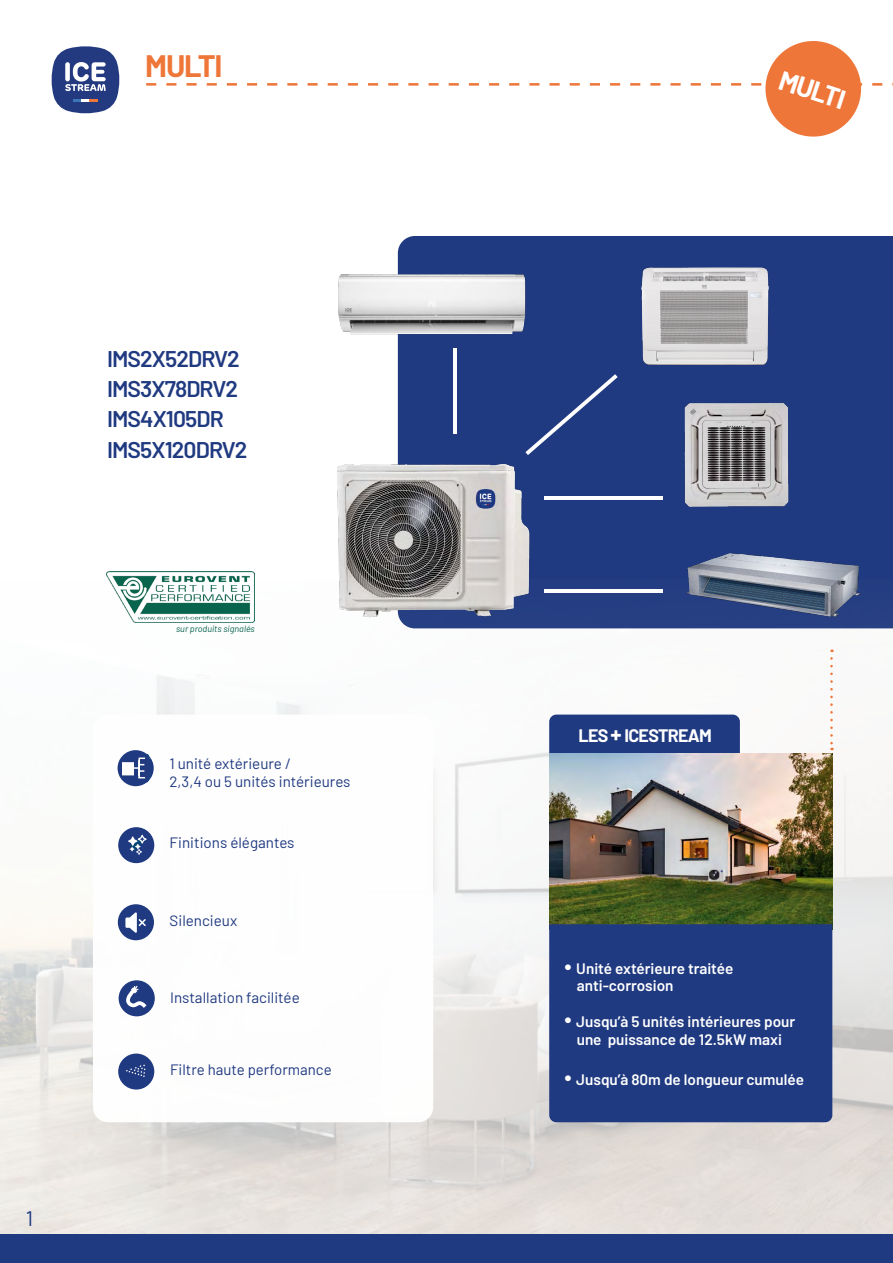
<style>
.page{position:relative;width:893px;height:1263px;background:#fff}
.page>*{position:absolute;margin:0;border:0;box-sizing:border-box;transform-origin:0 0}
.t1{font:700 30.3px "Barlow";letter-spacing:-.04em;color:#ee7639}
.t2{font:700 27px "Barlow";color:#fff}
.t3{font:600 22.65px/30.3px "Barlow";letter-spacing:-.04em;color:#203a81}
.t4{font:21px "Barlow";color:#203a81}
.t5{font:700 17.7px "Barlow";letter-spacing:-.04em;color:#fff}
.t6{font:600 15.15px/17.7px "Barlow";color:#fff}
.t7{font:15px/17.7px "Barlow";color:#203a81}
.t8{font:italic 9px "Barlow";color:#08644c}
.s1{font-size:22.65px}
</style>
<div class="page">
<div style="left:398px;top:236px;width:495px;height:343px;background:#203a81"></div>
<img style="left:0;top:579px;width:893px;height:656px">
<div style="left:93px;top:715px;width:340px;height:407px;background:#fff;border-radius:15px"></div>
<svg style="left:830px;top:658px;width:3px;height:92px"></svg>
<hr style="left:453px;top:349px;width:4px;height:85px;background:#fff">
<div style="left:0;top:1235px;width:893px;height:28px;background:#203a81"></div>
<hr style="left:544px;top:589px;width:119px;height:4px;background:#fff">
<img style="left:293px;top:448px;width:266px;height:177px">
<img style="left:338px;top:251px;width:193px;height:119px">
<div style="left:118px;top:1053px;width:36px;height:36px;background:#203a81;border-radius:50%"></div>
<svg style="left:126px;top:1064px;width:19px;height:13px"></svg>
<div style="left:118px;top:827px;width:36px;height:36px;background:#203a81;border-radius:50%"></div>
<svg style="left:128px;top:835px;width:19px;height:20px"></svg>
<div style="left:118px;top:904px;width:36px;height:36px;background:#203a81;border-radius:50%"></div>
<svg style="left:125px;top:912px;width:21px;height:21px"></svg>
<div style="left:119px;top:980px;width:36px;height:36px;background:#203a81;border-radius:50%"></div>
<svg style="left:126px;top:986px;width:21px;height:22px"></svg>
<img style="left:671px;top:534px;width:212px;height:96px">
<hr style="left:544px;top:496px;width:119px;height:4px;background:#fff">
<img style="left:602px;top:252px;width:190px;height:123px">
<svg style="left:525px;top:374px;width:93px;height:81px;background:#2d4588"></svg>
<img style="left:680px;top:401px;width:112px;height:107px">
<img style="left:727px;top:422px;width:18px;height:4px">
<img style="left:744px;top:482px;width:14px;height:5px">
<img style="left:720px;top:482px;width:24px;height:5px">
<svg style="left:689px;top:409px;width:7px;height:6px"></svg>
<svg style="left:118px;top:750px;width:36px;height:36px"></svg>
<svg style="left:123px;top:753px;width:25px;height:34px"></svg>
<div style="left:145px;top:754px;width:5px;height:11px;background:#23598d;border-radius:50%"></div>
<div style="left:145px;top:771px;width:5px;height:11px;background:#1b4c86;border-radius:50%"></div>
<div style="left:144px;top:754px;width:6px;height:28px;background:#233a80;border-radius:50%"></div>
<div style="left:549px;top:715px;width:191px;height:39px;background:#203a81"></div>
<img style="left:549px;top:754px;width:283px;height:170px">
<div style="left:549px;top:924px;width:283px;height:198px;background:#203a81"></div>
<svg style="left:51px;top:46px;width:69px;height:68px"></svg>
<svg style="left:146px;top:41px;width:747px;height:96px"></svg>
<img style="left:106px;top:572px;width:149px;height:51px">
<h1 class="t1" style="left:145px;top:43px;width:79px">MULTI</h1>
<h3 class="t4" style="left:26px;top:1203px;width:9px">1</h3>
<h3 class="t3" style="left:107px;top:342px;width:142px">IMS2X52DRV2<br>IMS3X78DRV2<br>IMS4X105DR<br>IMS5X120DRV2</h3>
<p class="t8" style="left:176px;top:622px;width:80px">sur produits signalés</p>
<p class="t7" style="left:169px;top:754px;width:183px">1 unité extérieure /<br>2,3,4 ou 5 unités intérieures</p>
<p class="t7" style="left:170px;top:832px;width:126px">Finitions élégantes</p>
<p class="t7" style="left:170px;top:911px;width:69px">Silencieux</p>
<p class="t7" style="left:170px;top:987px;width:131px">Installation facilitée</p>
<p class="t7" style="left:170px;top:1059px;width:163px">Filtre haute performance</p>
<h2 class="t2" style="left:786px;top:60px;width:70px;rotate:18deg">MULTI</h2>
<p class="t5" style="left:579px;top:722px;width:135px">LES <span class="s1">+</span> ICESTREAM</p>
<p class="t6" style="left:577px;top:958px;width:158px;text-indent:-12px"><span class="s1">∙</span> Unité extérieure traitée anti-corrosion</p>
<p class="t6" style="left:564px;top:1011px;width:232px;text-align:center"><span class="s1">∙</span> Jusqu’à 5 unités intérieures pour une puissance de 12.5kW maxi</p>
<p class="t6" style="left:564px;top:1069px;width:241px"><span class="s1">∙</span> Jusqu’à 80m de longueur cumulée</p>
</div>
